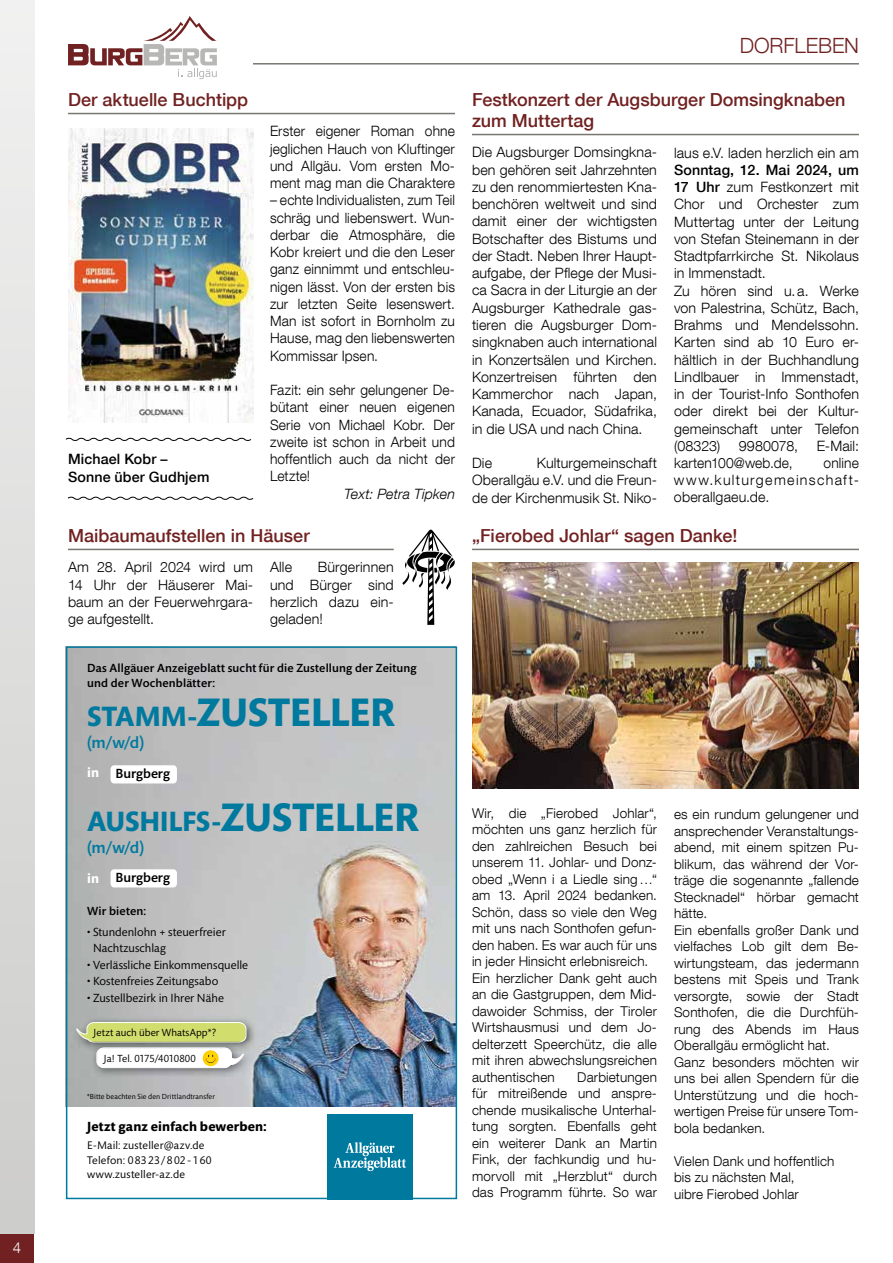
<style>
.page{position:relative;width:893px;height:1263px;background:#fff}
.page>*{position:absolute;margin:0;border:0;box-sizing:border-box;transform-origin:0 0}
.t1{font:700 40.5px "Mundo Sans Pro";letter-spacing:-.01em;color:#00799f}
.t2{font:700 28.5px "Mundo Sans Pro";letter-spacing:-.01em;color:#00799f}
.t3{font:300 21px "Helvetica Neue LT Com";letter-spacing:-.005em;color:#712121}
.t4{font:500 18px/21px "Helvetica Neue LT Com";color:#712121}
.t5{font:500 16.5px "Mundo Sans Pro";color:#00799f}
.t6{font:300 15px "Helvetica Neue LT Com";color:#fff}
.t7{font:300 14.25px/17.2px "Helvetica Neue LT Com";letter-spacing:.01em;color:#000;text-align:justify}
.t8{font:500 14.25px/17.2px "Helvetica Neue LT Com";letter-spacing:.01em;color:#000}
.t9{font:italic 300 14.25px "Helvetica Neue LT Com";letter-spacing:.005em;color:#000}
.t10{font:300 13.5px/16.5px "Helvetica Neue LT Com";letter-spacing:.01em;color:#000}
.t11{font:700 13.5px "Mundo Sans Pro";letter-spacing:.01em;color:#000}
.t12{font:500 13.5px "Mundo Sans Pro";color:#000}
.t13{font:700 13.5px "Mundo Sans Pro";color:#fff}
.t14{font:12px/16.5px "Mundo Sans Pro";color:#000}
.t15{font:500 12px/15px "Mundo Sans Pro";letter-spacing:.015em;color:#000}
.t16{font:11.25px/14.2px "Mundo Sans Pro";letter-spacing:.015em;color:#000}
.t17{font:10.5px "Mundo Sans Pro";letter-spacing:.005em;color:#000}
.t18{font:7.5px "Mundo Sans Pro";letter-spacing:.01em;color:#000}
.s1{font-size:28.5px}
.s2{font-size:40.5px}
.s3{font-weight:500}
</style>
<div class="page">
<div style="left:0;top:1233px;width:34px;height:30px;background:#712121"></div>
<svg style="left:68px;top:16px;width:149px;height:63px"></svg>
<hr style="left:253px;top:63px;width:606px;height:2px;background:#777671">
<div style="left:0;top:0;width:34px;height:1233px;background:linear-gradient(to bottom,#f1f1f1,#cccccb)"></div>
<img style="left:69px;top:649px;width:385px;height:457px">
<svg style="left:111px;top:765px;width:66px;height:18px"></svg>
<svg style="left:111px;top:869px;width:66px;height:18px"></svg>
<div style="left:327px;top:1114px;width:85px;height:85px;background:#00799f"></div>
<svg style="left:334px;top:1142px;width:72px;height:29px"></svg>
<img style="left:71px;top:1016px;width:186px;height:37px">
<svg style="left:77px;top:1022px;width:169px;height:19px;background:#d1dc78"></svg>
<img style="left:90px;top:1041px;width:163px;height:37px">
<img style="left:90px;top:1041px;width:153px;height:1px">
<svg style="left:96px;top:1047px;width:151px;height:21px"></svg>
<div style="left:66px;top:646px;width:391px;height:553px;border:2px solid #00799f"></div>
<hr style="left:68px;top:113px;width:387px;height:1px;background:#777671">
<img style="left:68px;top:129px;width:185px;height:293px">
<hr style="left:472px;top:134px;width:387px;height:1px;background:#777671">
<hr style="left:472px;top:549px;width:387px;height:1px;background:#777671">
<img style="left:472px;top:562px;width:387px;height:226px">
<hr style="left:68px;top:549px;width:326px;height:1px;background:#777671">
<svg style="left:402px;top:529px;width:53px;height:96px"></svg>
<svg style="left:67px;top:496px;width:187px;height:4px"></svg>
<svg style="left:65px;top:437px;width:186px;height:4px"></svg>
<p class="t6" style="left:13px;top:1239px;width:10px">4</p>
<p class="t4" style="left:68px;top:89px;width:182px">Der aktuelle Buchtipp</p>
<p class="t8" style="left:68px;top:451px;width:143px">Michael Kobr –<br>Sonne über Gudhjem</p>
<p class="t7" style="left:270px;top:122px;width:186px">Erster eigener Roman ohne jeglichen Hauch von Kluftinger und Allgäu. Vom ersten Mo&shy;ment mag man die Charaktere</p>
<p class="t7" style="left:270px;top:191px;width:186px">– echte Individualisten, zum Teil schräg und liebenswert. Wun&shy;derbar die Atmosphäre, die Kobr kreiert und die den Leser ganz einnimmt und entschleu&shy;nigen lässt. Von der ersten bis zur letzten Seite lesenswert.<br>Man ist sofort in Bornholm zu Hause, mag den liebenswerten Kommissar Ipsen.</p>
<p class="t7" style="left:270px;top:381px;width:186px">Fazit: ein sehr gelungener De&shy;bütant einer neuen eigenen Serie von Michael Kobr. Der zweite ist schon in Arbeit und hoffentlich auch da nicht der Letzte!</p>
<p class="t9" style="left:344px;top:485px;width:112px">Text: Petra Tipken</p>
<p class="t4" style="left:68px;top:525px;width:243px">Maibaumaufstellen in Häuser</p>
<p class="t7" style="left:68px;top:558px;width:186px">Am 28. April 2024 wird um 14 Uhr der Häuserer Mai&shy;baum an der Feuerwehrgara&shy;ge aufgestellt.</p>
<p class="t7" style="left:270px;top:558px;width:24px">Alle</p>
<p class="t7" style="left:270px;top:558px;width:125px;text-indent:48px">Bürgerinnen und Bürger sind herzlich dazu ein&shy;geladen!</p>
<p class="t15" style="left:87px;top:660px;width:331px">Das Allgäuer Anzeigeblatt sucht für die Zustellung der Zeitung und der Wochenblätter:</p>
<h1 class="t1" style="left:87px;top:688px;width:310px"><span class="s1">STAMM-</span>ZUSTELLER</h1>
<p class="t5" style="left:87px;top:733px;width:59px">(m/w/d)</p>
<p class="t13" style="left:87px;top:765px;width:13px">in</p>
<h2 class="t2" style="left:87px;top:805px;width:334px">AUSHILFS-<span class="s2">ZUSTELLER</span></h2>
<p class="t5" style="left:87px;top:838px;width:59px">(m/w/d)</p>
<p class="t13" style="left:87px;top:870px;width:13px">in</p>
<p class="t12" style="left:116px;top:765px;width:56px">Burgberg</p>
<p class="t12" style="left:116px;top:869px;width:56px">Burgberg</p>
<p class="t15" style="left:87px;top:903px;width:60px">Wir bieten:</p>
<p class="t14" style="left:93px;top:923px;width:134px;text-indent:-6px">• Stundenlohn + steuerfreier<br>Nachtzuschlag</p>
<p class="t14" style="left:87px;top:956px;width:163px">• Verlässliche Einkommensquelle</p>
<p class="t14" style="left:87px;top:973px;width:133px">• Kostenfreies Zeitungsabo</p>
<p class="t14" style="left:87px;top:989px;width:138px">• Zustellbezirk in Ihrer Nähe</p>
<p class="t17" style="left:94px;top:1026px;width:124px">Jetzt auch über WhatsApp*?</p>
<p class="t17" style="left:104px;top:1052px;width:94px">Ja! Tel. 0175/4010800</p>
<p class="t18" style="left:87px;top:1092px;width:129px">*Bitte beachten Sie den Drittlandtransfer</p>
<p class="t11" style="left:87px;top:1118px;width:181px">Jetzt ganz einfach bewerben:</p>
<p class="t16" style="left:87px;top:1138px;width:126px">E-Mail: zusteller@azv.de<br>Telefon: 08323/802-160 www.zusteller-az.de</p>
<h3 class="t3" style="left:740px;top:33px;width:121px">DORFLEBEN</h3>
<p class="t4" style="left:472px;top:89px;width:375px">Festkonzert der Augsburger Domsingknaben zum Muttertag</p>
<p class="t7" style="left:472px;top:143px;width:186px">Die Augsburger Domsingkna&shy;ben gehören seit Jahrzehnten zu den renommiertesten Kna&shy;benchören weltweit und sind damit einer der wichtigsten Botschafter des Bistums und der Stadt. Neben Ihrer Haupt&shy;aufgabe, der Pflege der Musi&shy;ca Sacra in der Liturgie an der Augsburger Kathedrale gas&shy;tieren die Augsburger Dom&shy;singknaben auch international in Konzertsälen und Kirchen.<br>Konzertreisen führten den Kammerchor nach Japan, Kanada, Ecuador, Südafrika, in die USA und nach China.</p>
<p class="t7" style="left:472px;top:454px;width:22px">Die</p>
<p class="t7" style="left:674px;top:144px;width:186px">laus e.V. laden herzlich ein am</p>
<p class="t7" style="left:674px;top:161px;width:186px;text-align:left"><span class="s3">Sonntag, 12. Mai 2024, um<br>17 Uhr</span> zum Festkonzert mit<br>Chor und Orchester zum<br>Muttertag unter der Leitung von Stefan Steinemann in der<br>Stadtpfarrkirche St. Nikolaus in Immenstadt.<br>Zu hören sind u.a. Werke von Palestrina, Schütz, Bach,<br>Brahms und Mendelssohn.<br>Karten sind ab 10 Euro er&shy;hältlich in der Buchhandlung<br>Lindlbauer in Immenstadt, in der Tourist-Info Sonthofen oder direkt bei der Kultur&shy;gemeinschaft unter Telefon (08323)</p>
<p class="t7" style="left:739px;top:437px;width:61px">9980078,</p>
<p class="t7" style="left:817px;top:437px;width:44px">E-Mail:</p>
<p class="t7" style="left:674px;top:454px;width:120px">karten100@web.de,</p>
<p class="t7" style="left:674px;top:454px;width:186px;text-indent:150px">online www.kulturgemeinschaft&shy;oberallgaeu.de.</p>
<p class="t4" style="left:472px;top:525px;width:267px">„Fierobed Johlar“ sagen Danke!</p>
<p class="t7" style="left:472px;top:454px;width:186px;text-indent:65px">Kulturgemeinschaft Oberallgäu e.V. und die Freun&shy;de der Kirchenmusik St. Niko-</p>
<p class="t10" style="left:472px;top:804px;width:186px">Wir, die „Fierobed Johlar“, möchten uns ganz herzlich für den zahlreichen Besuch bei unserem 11. Johlar- und Donz&shy;obed „Wenn i a Liedle sing…“ am 13. April 2024 bedanken.<br>Schön, dass so viele den Weg mit uns nach Sonthofen gefun&shy;den haben. Es war auch für uns in jeder Hinsicht erlebnisreich.<br>Ein herzlicher Dank geht auch an die Gastgruppen, dem Mid&shy;dawoider Schmiss, der Tiroler<br>Wirtshausmusi und dem Jo&shy;delterzett Speerchütz, die alle mit ihren abwechslungsreichen authentischen</p>
<p class="t10" style="left:472px;top:1068px;width:186px;text-align:justify;text-indent:105px">Darbietungen für mitreißende und anspre&shy;chende musikalische Unterhal&shy;tung sorgten. Ebenfalls geht ein weiterer Dank an Martin Fink, der fachkundig und hu&shy;morvoll mit „Herzblut“ durch das Programm führte. So war</p>
<p class="t10" style="left:674px;top:806px;width:186px">es ein rundum gelungener und ansprechender Veranstaltungs&shy;abend, mit einem spitzen Pu&shy;blikum, das während der Vor&shy;träge die sogenannte „fallende<br>Stecknadel“ hörbar gemacht hätte.<br>Ein ebenfalls großer Dank und vielfaches Lob gilt dem Be&shy;wirtungsteam, das jedermann bestens mit Speis und Trank versorgte, sowie der Stadt<br>Sonthofen, die die Durchfüh&shy;rung des Abends im Haus<br>Oberallgäu ermöglicht hat.<br>Ganz besonders möchten wir uns bei allen Spendern für die<br>Unterstützung und die hoch&shy;wertigen Preise für unsere Tom&shy;bola bedanken.</p>
<p class="t10" style="left:674px;top:1152px;width:162px">Vielen Dank und hoffentlich bis zu nächsten Mal,<br>uibre Fierobed Johlar</p>
</div>
